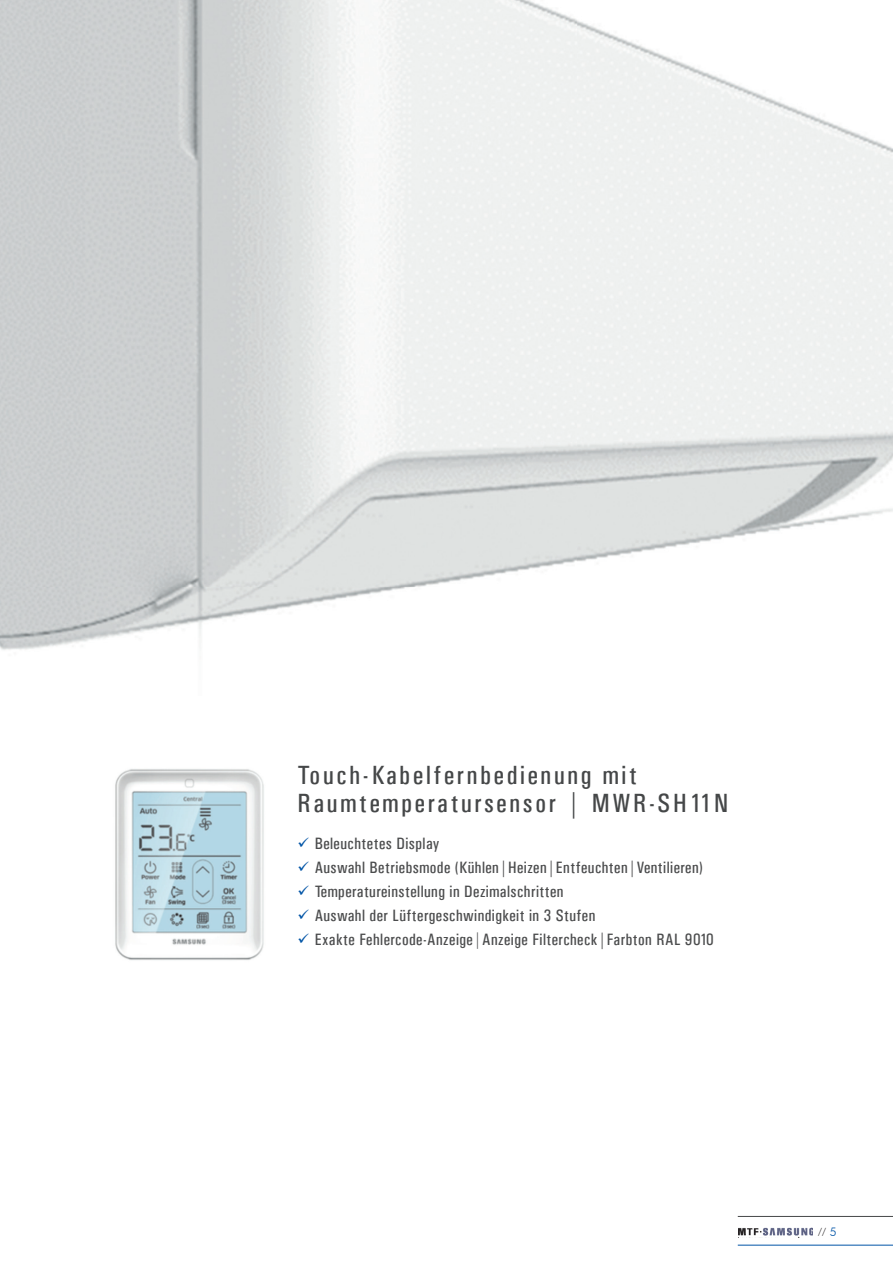
<style>
.page{position:relative;width:893px;height:1263px;background:#fff}
.page>*{position:absolute;margin:0;border:0;box-sizing:border-box;transform-origin:0 0}
.t1{font:26.4px/28.7px "Univers Condensed";letter-spacing:.1em;color:#454748}
.t2{font:16.5px "Univers Condensed";letter-spacing:.025em;color:#4b4c4d}
.t3{font:300 9.75px "Futura BT";color:#231f20}
.s1{color:#0154a6}
.s2{font-family:"Futura BT";font-weight:300}
.s3{font-size:12px;color:#0154a6}
</style>
<div class="page">
<img style="left:0;top:0;width:893px;height:650px">
<img style="left:115px;top:769px;width:149px;height:191px">
<hr style="left:738px;top:1216px;width:155px;height:1px;background:#454748">
<hr style="left:738px;top:1245px;width:155px;height:1px;background:#0154a6">
<img style="left:738px;top:1227px;width:75px;height:10px">
<h1 class="t1" style="left:298px;top:760px;width:432px">Touch-Kabelfernbedienung mit<br>Raumtemperatursensor | MWR-SH11N</h1>
<p class="t2" style="left:298px;top:834px;width:143px"><span class="s1">✓</span> Beleuchtetes Display</p>
<p class="t2" style="left:298px;top:858px;width:407px"><span class="s1">✓</span> Auswahl Betriebsmode (Kühlen|Heizen|Entfeuchten|Ventilieren)</p>
<p class="t2" style="left:298px;top:882px;width:267px"><span class="s1">✓</span> Temperatureinstellung in Dezimalschritten</p>
<p class="t2" style="left:298px;top:906px;width:299px"><span class="s1">✓</span> Auswahl der Lüftergeschwindigkeit in 3 Stufen</p>
<p class="t2" style="left:298px;top:930px;width:418px"><span class="s1">✓</span> Exakte Fehlercode-Anzeige<span class="s2">|</span>Anzeige Filtercheck|Farbton RAL 9010</p>
<p class="t3" style="left:818px;top:1225px;width:20px">// <span class="s3">5</span></p>
</div>
